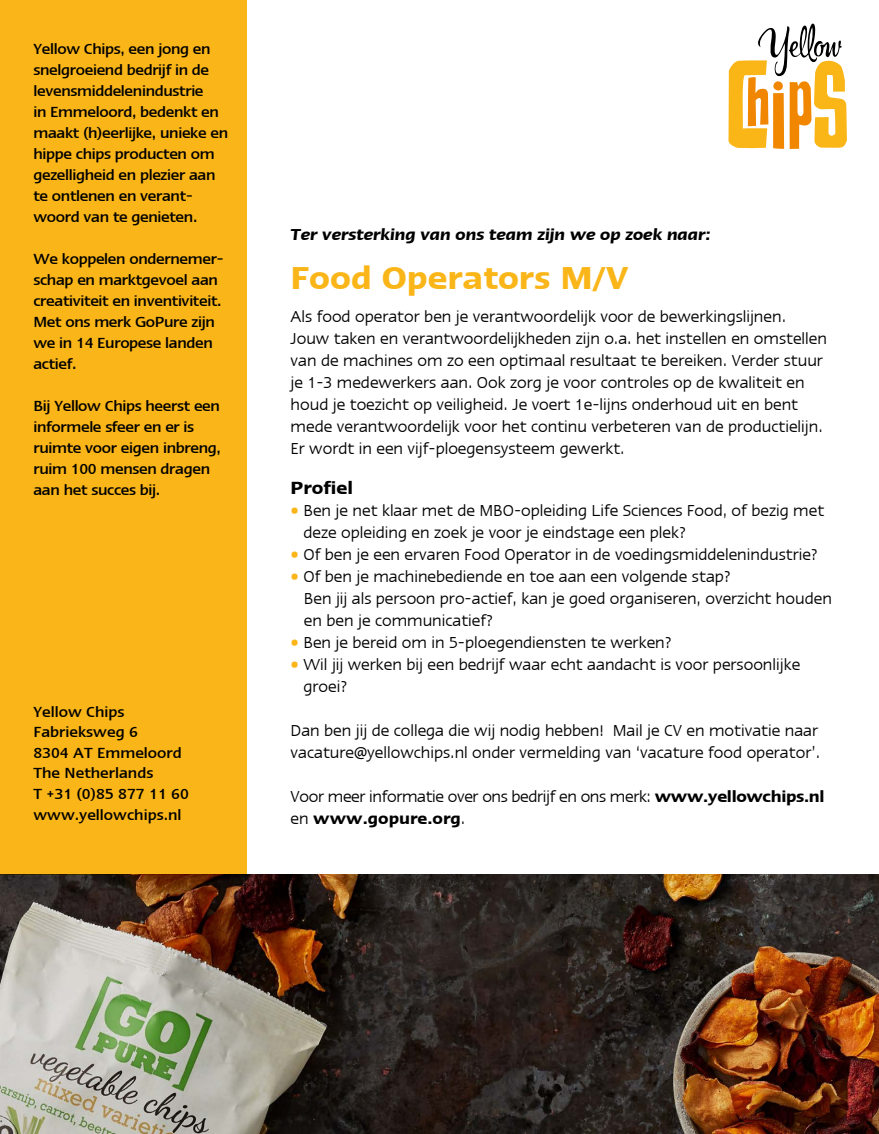
<style>
.page{position:relative;width:879px;height:1134px;background:#fff}
.page>*{position:absolute;margin:0;border:0;box-sizing:border-box;transform-origin:0 0}
.t1{font:600 36px "Linotype Ergo";color:#fab518}
.t2{font:600 20px "Linotype Ergo";color:#000}
.t3{font:18px/22px "Linotype Ergo";color:#000}
.t4{font:18px/22px "Linotype Ergo";letter-spacing:-.02em;color:#000}
.t5{font:italic 600 18px "Linotype Ergo";letter-spacing:-.01em;color:#000}
.t6{font:500 16.6px/21px "Linotype Ergo";letter-spacing:-.02em;color:#000}
.t7{font:500 16.6px/20.6px "Linotype Ergo";color:#000}
.s1{color:#fab518}
.s2{font-weight:600}
</style>
<div class="page">
<img style="left:0;top:875px;width:879px;height:259px">
<svg style="left:728px;top:24px;width:119px;height:125px"></svg>
<div style="left:0;top:1px;width:246px;height:874px;background:#fab518"></div>
<p class="t6" style="left:33px;top:38px;width:196px">Yellow Chips, een jong en snelgroeiend bedrijf in de levensmiddelenindustrie<br>in Emmeloord, bedenkt en maakt (h)eerlijke, unieke en hippe chips producten om gezelligheid en plezier aan te ontlenen en verant&shy;woord van te genieten.</p>
<p class="t6" style="left:33px;top:248px;width:192px">We koppelen ondernemer&shy;schap en marktgevoel aan creativiteit en inventiviteit.<br>Met ons merk GoPure zijn we in 14 Europese landen actief.</p>
<p class="t6" style="left:33px;top:395px;width:189px">Bij Yellow Chips heerst een informele sfeer en er is ruimte voor eigen inbreng, ruim 100 mensen dragen aan het succes bij.</p>
<p class="t7" style="left:33px;top:701px;width:157px">Yellow Chips<br>Fabrieksweg 6<br>8304 AT Emmeloord<br>The Netherlands<br>T +31 (0)85 877 11 60 www.yellowchips.nl</p>
<p class="t5" style="left:291px;top:225px;width:422px">Ter versterking van ons team zijn we op zoek naar:</p>
<h1 class="t1" style="left:291px;top:258px;width:339px">Food Operators M/V</h1>
<p class="t3" style="left:291px;top:305px;width:538px">Als food operator ben je verantwoordelijk voor de bewerkingslijnen.<br>Jouw taken en verantwoordelijkheden zijn o.a. het instellen en omstellen van de machines om zo een optimaal resultaat te bereiken. Verder stuur je 1-3 medewerkers aan. Ook zorg je voor controles op de kwaliteit en houd je toezicht op veiligheid. Je voert 1e-lijns onderhoud uit en bent mede verantwoordelijk voor het continu verbeteren van de productielijn.<br>Er wordt in een vijf-ploegensysteem gewerkt.</p>
<p class="t2" style="left:291px;top:477px;width:64px">Profiel</p>
<p class="t3" style="left:303px;top:499px;width:522px;text-indent:-13px"><span class="s1">•</span> Ben je net klaar met de MBO-opleiding Life Sciences Food, of bezig met deze opleiding en zoek je voor je eindstage een plek?</p>
<p class="t3" style="left:291px;top:543px;width:529px"><span class="s1">•</span> Of ben je een ervaren Food Operator in de voedingsmiddelenindustrie?</p>
<p class="t3" style="left:304px;top:565px;width:529px;text-indent:-13px"><span class="s1">•</span> Of ben je machinebediende en toe aan een volgende stap?<br>Ben jij als persoon pro-actief, kan je goed organiseren, overzicht houden en ben je communicatief?</p>
<p class="t3" style="left:291px;top:631px;width:383px"><span class="s1">•</span> Ben je bereid om in 5-ploegendiensten te werken?</p>
<p class="t3" style="left:303px;top:653px;width:498px;text-indent:-13px"><span class="s1">•</span> Wil jij werken bij een bedrijf waar echt aandacht is voor persoonlijke groei?</p>
<p class="t3" style="left:291px;top:719px;width:531px">Dan ben jij de collega die wij nodig hebben! Mail je CV en motivatie naar vacature@yellowchips.nl onder vermelding van ‘vacature food operator’.</p>
<p class="t4" style="left:291px;top:785px;width:535px">Voor meer informatie over ons bedrijf en ons merk: <span class="s2">www.yellowchips.nl </span>en <span class="s2">www.gopure.org</span>.</p>
</div>
